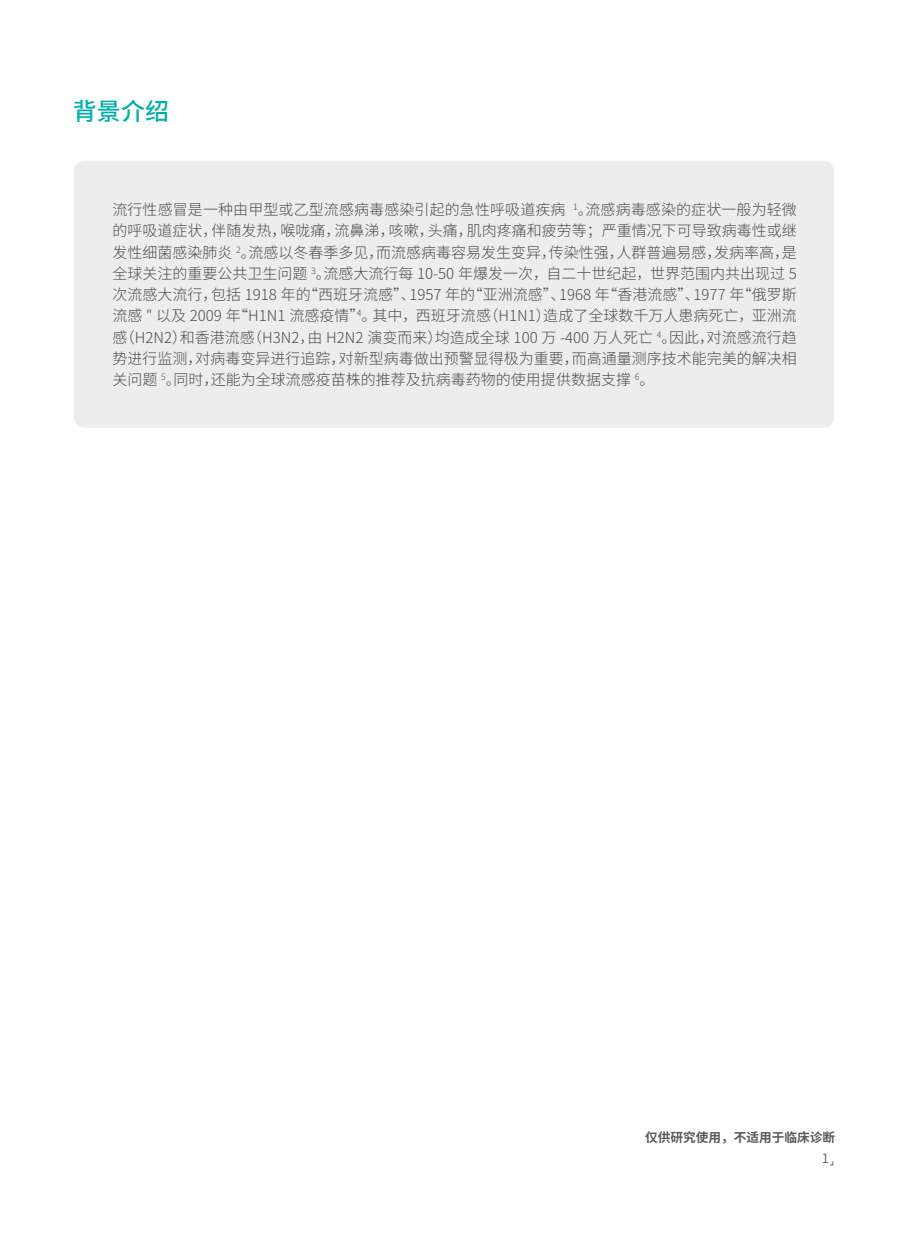
<style>
.page{position:relative;width:906px;height:1238px;background:#fff}
.page>*{position:absolute;margin:0;border:0;box-sizing:border-box;transform-origin:0 0}
.t1{font:500 24px "Source Han Sans CN";color:#00afab}
.t2{font:300 15px/21.3px "Source Han Sans CN";color:#4b4c4d;text-align:justify}
.t3{font:13.05px "Source Han Sans CN";color:#6d6e71}
.t4{font:700 12.6px "Source Han Sans CN";color:#58595b}
</style>
<div class="page">
<div style="left:74px;top:161px;width:760px;height:267px;background:#ededed;border-radius:11px"></div>
<h1 class="t1" style="left:73px;top:97px;width:98px">背景介绍</h1>
<p class="t2" style="left:112px;top:199px;width:686px">流行性感冒是一种由甲型或乙型流感病毒感染引起的急性呼吸道疾病 <sup>1</sup>。流感病毒感染的症状一般为轻微的呼吸道症状，伴随发热，喉咙痛，流鼻涕，咳嗽，头痛，肌肉疼痛和疲劳等；严重情况下可导致病毒性或继发性细菌感染肺炎 <sup>2</sup>。流感以冬春季多见，而流感病毒容易发生变异，传染性强，人群普遍易感，发病率高，是全球关注的重要公共卫生问题 <sup>3</sup>。流感大流行每 10-50 年爆发一次，自二十世纪起，世界范围内共出现过 5次流感大流行，包括 1918 年的“西班牙流感”、1957 年的“亚洲流感”、1968 年“香港流感”、1977 年“俄罗斯流感 " 以及 2009 年“H1N1 流感疫情”<sup>4</sup>。其中，西班牙流感（H1N1）造成了全球数千万人患病死亡，亚洲流感（H2N2）和香港流感（H3N2，由 H2N2 演变而来）均造成全球 100 万 -400 万人死亡 <sup>4</sup>。因此，对流感流行趋势进行监测，对病毒变异进行追踪，对新型病毒做出预警显得极为重要，而高通量测序技术能完美的解决相关问题 <sup>5</sup>。同时，还能为全球流感疫苗株的推荐及抗病毒药物的使用提供数据支撑 <sup>6</sup>。</p>
<p class="t4" style="left:645px;top:1130px;width:191px">仅供研究使用，不适用于临床诊断</p>
<p class="t3" style="left:822px;top:1150px;width:9px">1</p>
</div>
